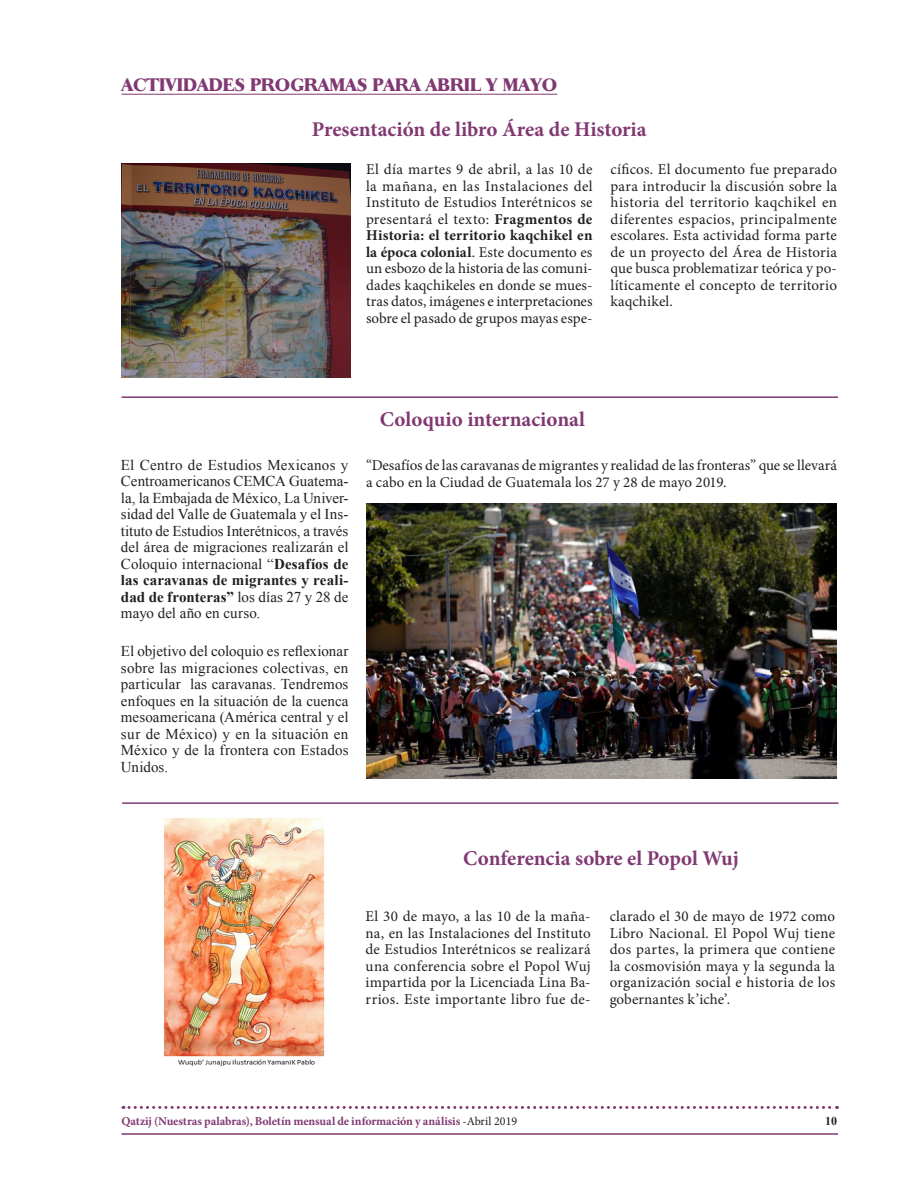
<style>
.page{position:relative;width:918px;height:1188px;background:#fff}
.page>*{position:absolute;margin:0;border:0;box-sizing:border-box;transform-origin:0 0}
.Titulos{font:700 21px "Minion Pro";letter-spacing:-.005em;color:#813972}
.t1{font:18px "Long Island";color:#813972}
.Cuertpo_de_Texto{font:15px/16.5px "Minion Pro";letter-spacing:.005em;color:#231f20;text-align:justify}
.Cuertpo_de_Texto-2{font:15px/16.5px "Times New Roman";letter-spacing:.01em;color:#231f20;text-align:justify}
.t2{font:700 12px "Minion Pro";letter-spacing:-.005em;color:#813972}
.t3{font:700 12px "Times New Roman";color:#231f20}
.s1{font-weight:700}
.s2{font-weight:400;color:#231f20}
</style>
<div class="page">
<svg style="left:123px;top:1106px;width:715px;height:3px"></svg>
<hr style="left:122px;top:1133px;width:716px;height:2px;background:#813972">
<hr style="left:122px;top:94px;width:435px;height:1px;background:#813972">
<img style="left:122px;top:163px;width:229px;height:214px">
<img style="left:366px;top:504px;width:471px;height:275px">
<hr style="left:122px;top:396px;width:716px;height:2px;background:#813972">
<hr style="left:122px;top:802px;width:717px;height:2px;background:#813972">
<img style="left:164px;top:819px;width:161px;height:248px">
<p class="t1" style="left:122px;top:74px;width:437px">ACTIVIDADES PROGRAMAS PARA ABRIL Y MAYO</p>
<p class="Titulos" style="left:312px;top:115px;width:336px">Presentación de libro Área de Historia</p>
<p class="Cuertpo_de_Texto" style="left:366px;top:161px;width:228px">El día martes 9 de abril, a las 10 de la mañana, en las Instalaciones del Instituto de Estudios Interétnicos se presentará el texto: <span class="s1">Fragmentos de Historia: el territorio kaqchikel en la época colonial</span>. Este documento es un esbozo de la historia de las comuni&shy;dades kaqchikeles en donde se mues&shy;tras datos, imágenes e interpretaciones sobre el pasado de grupos mayas espe-</p>
<p class="Cuertpo_de_Texto" style="left:610px;top:161px;width:228px">cíficos. El documento fue preparado para introducir la discusión sobre la historia del territorio kaqchikel en diferentes espacios, principalmente escolares. Esta actividad forma parte de un proyecto del Área de Historia que busca problematizar teórica y po&shy;líticamente el concepto de territorio kaqchikel.</p>
<p class="Cuertpo_de_Texto-2" style="left:121px;top:456px;width:229px">El Centro de Estudios Mexicanos y Centroamericanos CEMCA Guatema&shy;la, la Embajada de México, La Univer&shy;sidad del Valle de Guatemala y el Ins&shy;tituto de Estudios Interétnicos, a través del área de migraciones realizarán el Coloquio internacional “<span class="s1">Desafíos de las caravanas de migrantes y reali&shy;dad de fronteras”</span> los días 27 y 28 de mayo del año en curso.</p>
<p class="Cuertpo_de_Texto-2" style="left:121px;top:643px;width:229px">El objetivo del coloquio es reflexionar sobre las migraciones colectivas, en particular las caravanas. Tendremos enfoques en la situación de la cuenca mesoamericana (América central y el sur de México) y en la situación en México y de la frontera con Estados Unidos.</p>
<p class="Titulos" style="left:380px;top:404px;width:206px">Coloquio internacional</p>
<p class="Cuertpo_de_Texto" style="left:366px;top:457px;width:472px">“Desafíos de las caravanas de migrantes y realidad de las fronteras” que se llevará a cabo en la Ciudad de Guatemala los 27 y 28 de mayo 2019.</p>
<p class="Titulos" style="left:463px;top:843px;width:277px">Conferencia sobre el Popol Wuj</p>
<p class="Cuertpo_de_Texto" style="left:366px;top:908px;width:227px">El 30 de mayo, a las 10 de la maña&shy;na, en las Instalaciones del Instituto de Estudios Interétnicos se realizará una conferencia sobre el Popol Wuj impartida por la Licenciada Lina Ba&shy;rrios. Este importante libro fue de-</p>
<p class="Cuertpo_de_Texto" style="left:610px;top:908px;width:227px">clarado el 30 de mayo de 1972 como Libro Nacional. El Popol Wuj tiene dos partes, la primera que contiene la cosmovisión maya y la segunda la organización social e historia de los gobernantes k’iche’.</p>
<p class="t2" style="left:122px;top:1113px;width:397px">Qatzij (Nuestras palabras), Boletín mensual de información y análisis <span class="s2">-Abril 2019</span></p>
<p class="t3" style="left:825px;top:1112px;width:13px">10</p>
</div>
